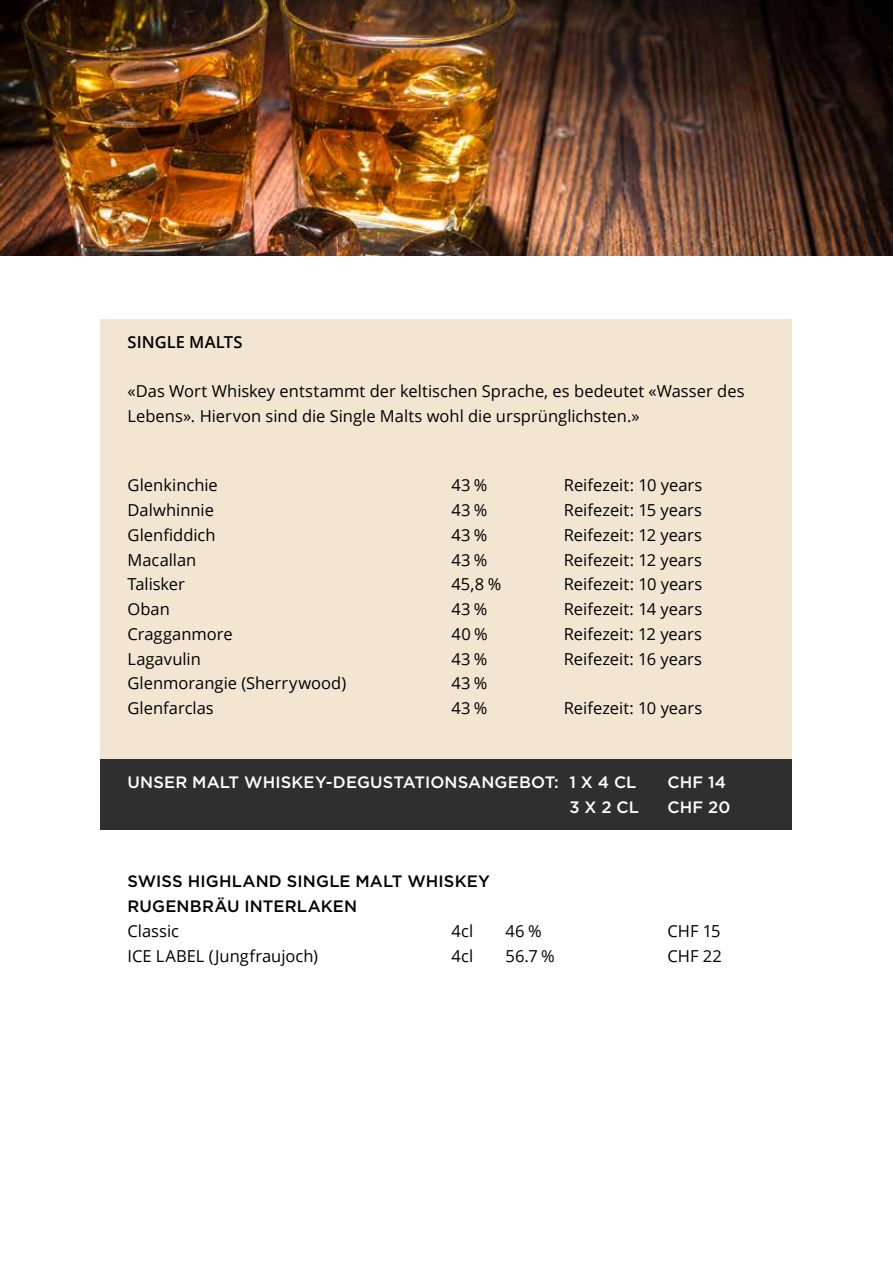
<style>
.page{position:relative;width:893px;height:1263px;background:#fff}
.page>*{position:absolute;margin:0;border:0;box-sizing:border-box;transform-origin:0 0}
.t1{font:16.5px/24.8px "Open Sans";color:#000}
.t2{font:500 16.5px "Gotham";letter-spacing:.005em;color:#fff}
.t3{font:500 16.5px/24.8px "Gotham";letter-spacing:.01em;color:#000}
.t4{font:600 16.5px "Open Sans";letter-spacing:.005em;color:#000}
</style>
<div class="page">
<div style="left:101px;top:319px;width:691px;height:440px;background:#f2e6d3"></div>
<div style="left:101px;top:759px;width:691px;height:70px;background:#302f2f"></div>
<img style="left:0;top:0;width:893px;height:255px">
<p class="t4" style="left:128px;top:330px;width:117px">SINGLE MALTS</p>
<p class="t1" style="left:128px;top:378px;width:618px">«Das Wort Whiskey entstammt der keltischen Sprache, es bedeutet «Wasser des<br>Lebens». Hiervon sind die Single Malts wohl die ursprünglichsten.»</p>
<p class="t1" style="left:128px;top:473px;width:92px">Glenkinchie</p>
<p class="t1" style="left:452px;top:473px;width:37px">43 %</p>
<p class="t1" style="left:564px;top:473px;width:140px">Reifezeit: 10 years</p>
<p class="t1" style="left:128px;top:497px;width:88px">Dalwhinnie</p>
<p class="t1" style="left:452px;top:497px;width:37px">43 %</p>
<p class="t1" style="left:564px;top:497px;width:140px">Reifezeit: 15 years</p>
<p class="t1" style="left:128px;top:522px;width:90px">Glenfiddich</p>
<p class="t1" style="left:452px;top:522px;width:37px">43 %</p>
<p class="t1" style="left:564px;top:522px;width:140px">Reifezeit: 12 years</p>
<p class="t1" style="left:128px;top:547px;width:70px">Macallan</p>
<p class="t1" style="left:452px;top:547px;width:37px">43 %</p>
<p class="t1" style="left:564px;top:547px;width:140px">Reifezeit: 12 years</p>
<p class="t1" style="left:127px;top:572px;width:59px">Talisker</p>
<p class="t1" style="left:451px;top:572px;width:51px">45,8 %</p>
<p class="t1" style="left:564px;top:572px;width:140px">Reifezeit: 10 years</p>
<p class="t1" style="left:127px;top:596px;width:44px">Oban</p>
<p class="t1" style="left:451px;top:596px;width:37px">43 %</p>
<p class="t1" style="left:564px;top:596px;width:140px">Reifezeit: 14 years</p>
<p class="t1" style="left:127px;top:621px;width:107px">Cragganmore</p>
<p class="t1" style="left:451px;top:621px;width:38px">40 %</p>
<p class="t1" style="left:564px;top:621px;width:140px">Reifezeit: 12 years</p>
<p class="t1" style="left:127px;top:646px;width:75px">Lagavulin</p>
<p class="t1" style="left:451px;top:646px;width:37px">43 %</p>
<p class="t1" style="left:564px;top:646px;width:140px">Reifezeit: 16 years</p>
<p class="t1" style="left:127px;top:671px;width:220px">Glenmorangie (Sherrywood)</p>
<p class="t1" style="left:451px;top:671px;width:37px">43 %</p>
<p class="t1" style="left:127px;top:695px;width:88px">Glenfarclas</p>
<p class="t1" style="left:451px;top:695px;width:37px">43 %</p>
<p class="t1" style="left:564px;top:695px;width:140px">Reifezeit: 10 years</p>
<p class="t2" style="left:127px;top:772px;width:511px">UNSER MALT WHISKEY-DEGUSTATIONSANGEBOT: 1 X 4 CL</p>
<p class="t2" style="left:667px;top:772px;width:60px">CHF 14</p>
<p class="t2" style="left:569px;top:796px;width:71px">3 X 2 CL</p>
<p class="t2" style="left:667px;top:796px;width:64px">CHF 20</p>
<p class="t3" style="left:127px;top:869px;width:364px">SWISS HIGHLAND SINGLE MALT WHISKEY<br>RUGENBRÄU INTERLAKEN</p>
<p class="t1" style="left:127px;top:918px;width:53px">Classic</p>
<p class="t1" style="left:451px;top:918px;width:23px">4cl</p>
<p class="t1" style="left:505px;top:918px;width:38px">46 %</p>
<p class="t1" style="left:667px;top:918px;width:55px">CHF 15</p>
<p class="t1" style="left:127px;top:943px;width:192px">ICE LABEL (Jungfraujoch)</p>
<p class="t1" style="left:451px;top:943px;width:23px">4cl</p>
<p class="t1" style="left:505px;top:943px;width:51px">56.7 %</p>
<p class="t1" style="left:667px;top:943px;width:56px">CHF 22</p>
</div>
